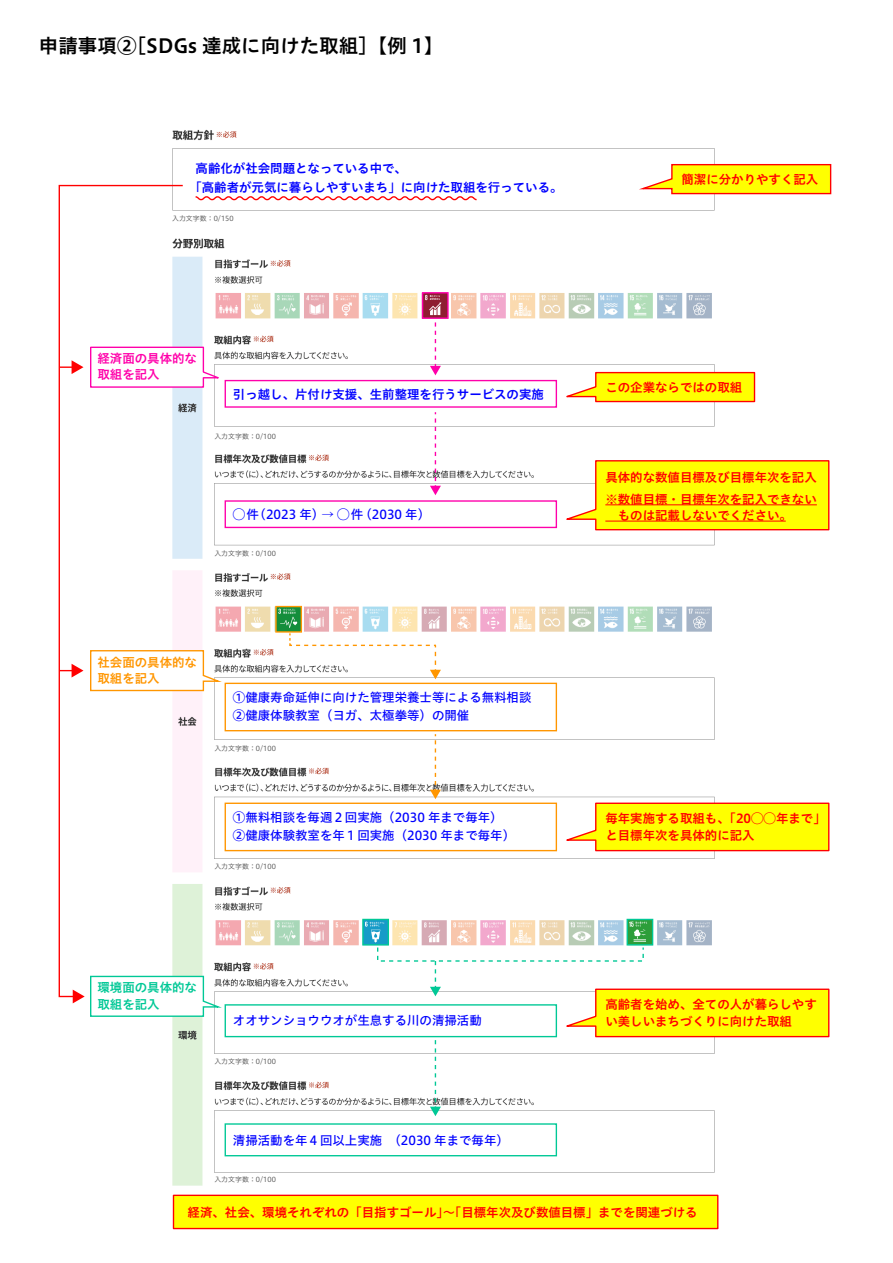
<style>
.page{position:relative;width:893px;height:1263px;background:#fff}
.page>*{position:absolute;margin:0;border:0;box-sizing:border-box;transform-origin:0 0}
.t1{font:19.5px "Hiragino UD Sans Std W6";color:#000}
.t2{font:12.45px/16.2px "Hiragino UD Sans Std W6";color:#f00}
.t3{font:12.45px/18px "Hiragino UD Sans Std W5";color:#00f}
.t4{font:12.45px/19px "Hiragino UD Sans Std W6";color:#00f}
.t5{font:12.45px/16.2px "Hiragino UD Sans Std W6";color:#f0a}
.t6{font:12.45px/16.2px "Hiragino UD Sans Std W6";color:#ff9600}
.t7{font:12.45px/16.2px "Hiragino UD Sans Std W6";color:#00c896}
.t8{font:6.9px "Hiragino UD Sans Std W3";color:#484848}
</style>
<div class="page">
<img style="left:172px;top:129px;width:547px;height:1066px">
<div style="left:169px;top:214px;width:66px;height:10px;background:#fff"></div>
<div style="left:212px;top:431px;width:66px;height:10px;background:#fff"></div>
<div style="left:212px;top:549px;width:66px;height:10px;background:#fff"></div>
<div style="left:212px;top:744px;width:66px;height:10px;background:#fff"></div>
<div style="left:212px;top:861px;width:66px;height:11px;background:#fff"></div>
<div style="left:212px;top:1057px;width:66px;height:10px;background:#fff"></div>
<div style="left:212px;top:1174px;width:66px;height:10px;background:#fff"></div>
<svg style="left:184px;top:346px;width:36px;height:42px"></svg>
<svg style="left:558px;top:459px;width:272px;height:72px;background:#fef228"></svg>
<div style="left:225px;top:380px;width:332px;height:28px;border:1px solid #f0a"></div>
<div style="left:225px;top:500px;width:332px;height:28px;border:1px solid #f0a"></div>
<div style="left:225px;top:802px;width:332px;height:49px;border:1px solid #ff9600"></div>
<div style="left:225px;top:683px;width:332px;height:48px;border:1px solid #ff9600"></div>
<div style="left:225px;top:1004px;width:332px;height:33px;border:1px solid #00c896"></div>
<div style="left:225px;top:1123px;width:332px;height:33px;border:1px solid #00c896"></div>
<div style="left:362px;top:919px;width:27px;height:26px;background:#179bc8;border:1px solid #00c896"></div>
<svg style="left:627px;top:919px;width:26px;height:2px"></svg>
<div style="left:422px;top:292px;width:27px;height:27px;background:#8e1d31;border:1px solid #f0a"></div>
<svg style="left:425px;top:295px;width:16px;height:20px"></svg>
<div style="left:275px;top:606px;width:27px;height:27px;background:#148e3b;border:1px solid #ff9600"></div>
<hr style="left:605px;top:504px;width:212px;height:1px;background:#f00">
<hr style="left:605px;top:521px;width:181px;height:1px;background:#f00">
<svg style="left:558px;top:802px;width:272px;height:50px;background:#feef25"></svg>
<svg style="left:558px;top:371px;width:198px;height:32px"></svg>
<svg style="left:635px;top:163px;width:197px;height:32px"></svg>
<svg style="left:184px;top:649px;width:36px;height:43px"></svg>
<svg style="left:430px;top:322px;width:11px;height:53px"></svg>
<svg style="left:430px;top:412px;width:11px;height:83px"></svg>
<svg style="left:430px;top:734px;width:11px;height:65px"></svg>
<svg style="left:194px;top:195px;width:284px;height:6px"></svg>
<svg style="left:278px;top:609px;width:163px;height:70px"></svg>
<svg style="left:365px;top:921px;width:465px;height:195px"></svg>
<svg style="left:58px;top:184px;width:126px;height:814px"></svg>
<svg style="left:73px;top:975px;width:147px;height:42px"></svg>
<svg style="left:59px;top:664px;width:24px;height:13px"></svg>
<svg style="left:59px;top:360px;width:24px;height:14px"></svg>
<div style="left:173px;top:1195px;width:545px;height:34px;background:#ff0;border:1px solid #f00"></div>
<h1 class="t1" style="left:39px;top:31px;width:406px">申請事項②［SDGs 達成に向けた取組］【例 1】</h1>
<p class="t4" style="left:189px;top:158px;width:375px;text-indent:6px">高齢化が社会問題となっている中で、<br>「高齢者が元気に暮らしやすいまち」に向けた取組を行っている。</p>
<p class="t8" style="left:172px;top:214px;width:63px">入力文字数：0/150</p>
<p class="t2" style="left:681px;top:171px;width:138px">簡潔に分かりやすく記入</p>
<p class="t5" style="left:98px;top:350px;width:101px">経済面の具体的な取組を記入</p>
<p class="t4" style="left:233px;top:384px;width:313px">引っ越し、片付け支援、生前整理を行うサービスの実施</p>
<p class="t8" style="left:214px;top:431px;width:63px">入力文字数：0/100</p>
<p class="t3" style="left:233px;top:505px;width:199px">◯件（2023 年）→ ◯件（2030 年）</p>
<p class="t8" style="left:214px;top:548px;width:63px">入力文字数：0/100</p>
<p class="t6" style="left:98px;top:653px;width:101px">社会面の具体的な取組を記入</p>
<p class="t3" style="left:233px;top:688px;width:300px">①健康寿命延伸に向けた管理栄養士等による無料相談<br>②健康体験教室（ヨガ、太極拳等）の開催</p>
<p class="t8" style="left:214px;top:743px;width:63px">入力文字数：0/100</p>
<p class="t3" style="left:233px;top:808px;width:284px">①無料相談を毎週２回実施（2030 年まで毎年）<br>②健康体験教室を年１回実施（2030 年まで毎年）</p>
<p class="t8" style="left:214px;top:861px;width:63px">入力文字数：0/100</p>
<p class="t7" style="left:98px;top:979px;width:101px">環境面の具体的な取組を記入</p>
<p class="t3" style="left:233px;top:1011px;width:250px">オオサンショウウオが生息する川の清掃活動</p>
<p class="t8" style="left:214px;top:1056px;width:63px">入力文字数：0/100</p>
<p class="t3" style="left:233px;top:1130px;width:277px">清掃活動を年４回以上実施　（2030 年まで毎年）</p>
<p class="t8" style="left:214px;top:1174px;width:63px">入力文字数：0/100</p>
<p class="t2" style="left:605px;top:379px;width:138px">この企業ならではの取組</p>
<p class="t2" style="left:605px;top:466px;width:213px;line-height:21.8px">具体的な数値目標及び目標年次を記入※数値目標・目標年次を記入できない</p>
<p class="t2" style="left:605px;top:506px;width:188px">　ものは記載しないでください。</p>
<p class="t2" style="left:605px;top:810px;width:222px">毎年実施する取組も、「20◯◯年まで」と目標年次を具体的に記入</p>
<p class="t2" style="left:605px;top:996px;width:213px">高齢者を始め、全ての人が暮らしやすい美しいまちづくりに向けた取組</p>
<p class="t2" style="left:188px;top:1203px;width:512px">経済、社会、環境それぞれの「目指すゴール」～「目標年次及び数値目標」までを関連づける</p>
</div>
